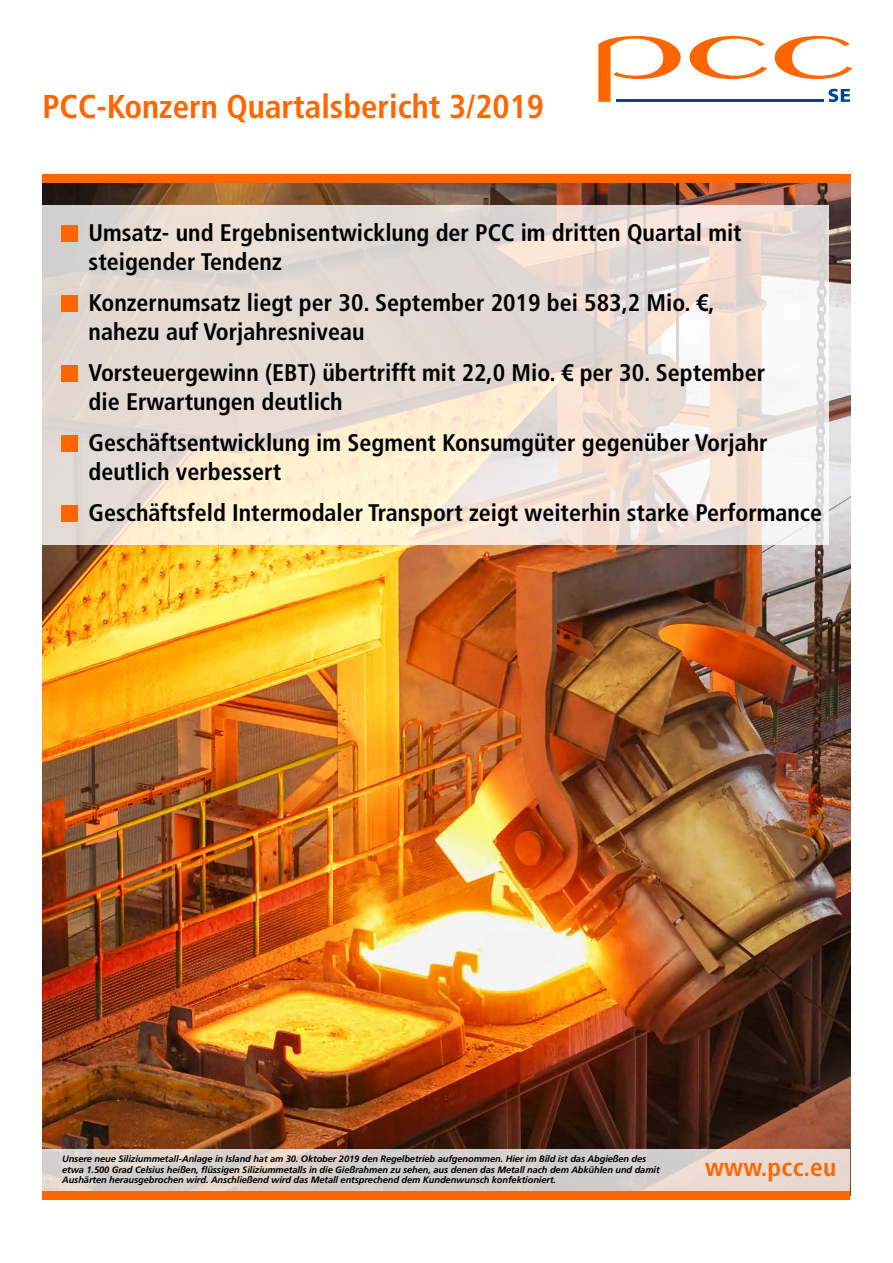
<style>
.page{position:relative;width:893px;height:1263px;background:#fff}
.page>*{position:absolute;margin:0;border:0;box-sizing:border-box;transform-origin:0 0}
.t1{font:700 condensed 33px "Frutiger LT Com";color:#f60}
.t2{font:700 condensed 25.5px "Frutiger LT Com";letter-spacing:.01em;color:#f60}
.t3{font:700 condensed 24px/28.8px "Frutiger LT Com";color:#000}
.t4{font:italic 700 9.3px/10.5px "Frutiger LT Com";letter-spacing:-.01em;color:#000}
</style>
<div class="page">
<svg style="left:775px;top:36px;width:77px;height:43px"></svg>
<svg style="left:689px;top:36px;width:78px;height:43px"></svg>
<svg style="left:598px;top:36px;width:83px;height:66px"></svg>
<svg style="left:829px;top:89px;width:21px;height:13px"></svg>
<hr style="left:616px;top:99px;width:207px;height:3px;background:#004494">
<img style="left:43px;top:182px;width:807px;height:967px">
<svg style="left:43px;top:1149px;width:807px;height:42px;background:#dad1cd"></svg>
<div style="left:43px;top:174px;width:807px;height:8px;background:#f60"></div>
<div style="left:43px;top:1191px;width:807px;height:8px;background:#f60"></div>
<svg style="left:43px;top:205px;width:786px;height:339px;background:#eae0d6"></svg>
<div style="left:62px;top:225px;width:16px;height:16px;background:#f60"></div>
<div style="left:62px;top:295px;width:16px;height:16px;background:#f60"></div>
<div style="left:62px;top:365px;width:16px;height:16px;background:#f60"></div>
<div style="left:62px;top:435px;width:16px;height:16px;background:#f60"></div>
<div style="left:62px;top:505px;width:16px;height:16px;background:#f60"></div>
<h1 class="t1" style="left:43px;top:86px;width:503px">PCC-Konzern Quartalsbericht 3/2019</h1>
<p class="t3" style="left:89px;top:218px;width:655px">Umsatz- und Ergebnisentwicklung der PCC im dritten Quartal mit steigender Tendenz</p>
<p class="t3" style="left:89px;top:288px;width:628px">Konzernumsatz liegt per 30. September 2019 bei 583,2 Mio. €, nahezu auf Vorjahresniveau</p>
<p class="t3" style="left:89px;top:358px;width:678px">Vorsteuergewinn (EBT) übertrifft mit 22,0 Mio. € per 30. September die Erwartungen deutlich</p>
<p class="t3" style="left:89px;top:428px;width:680px">Geschäftsentwicklung im Segment Konsumgüter gegenüber Vorjahr deutlich verbessert</p>
<p class="t3" style="left:89px;top:498px;width:735px">Geschäftsfeld Intermodaler Transport zeigt weiterhin starke Performance</p>
<p class="t4" style="left:62px;top:1154px;width:599px">Unsere neue Siliziummetall-Anlage in Island hat am 30. Oktober 2019 den Regelbetrieb aufgenommen. Hier im Bild ist das Abgießen des etwa 1.500 Grad Celsius heißen, flüssigen Siliziummetalls in die Gießrahmen zu sehen, aus denen das Metall nach dem Abkühlen und damit<br>Aushärten herausgebrochen wird. Anschließend wird das Metall entsprechend dem Kundenwunsch konfektioniert.</p>
<p class="t2" style="left:705px;top:1151px;width:133px">www.pcc.eu</p>
</div>
